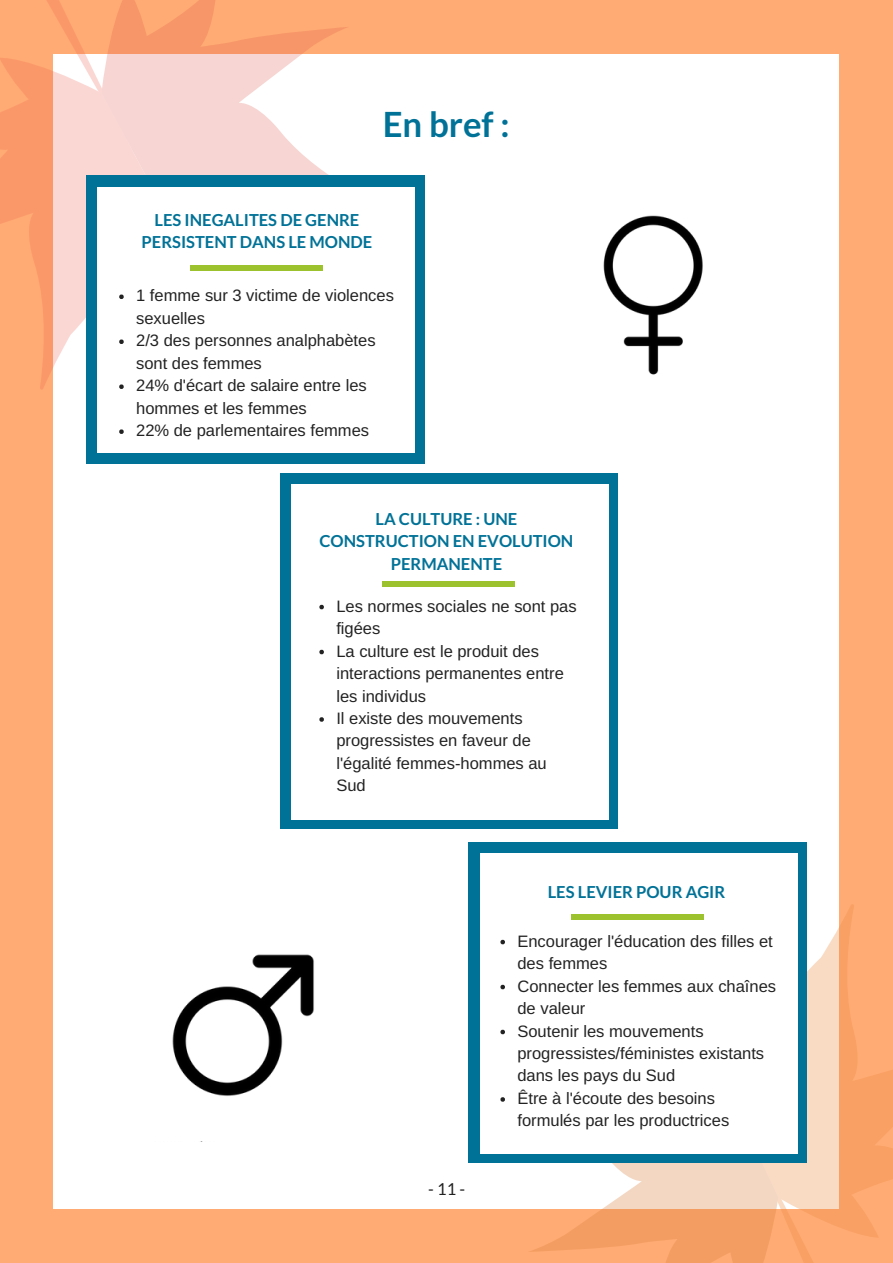
<style>
.page{position:relative;width:893px;height:1263px;background:#fff}
.page>*{position:absolute;margin:0;border:0;box-sizing:border-box;transform-origin:0 0}
.t1{font:700 34.65px "Lato";color:#007297}
.t2{font:16.5px/22.5px "Arimo";color:#222}
.t3{font:700 16.5px/22.5px "Lato";color:#007297;text-align:center}
.t4{font:16.5px "Lato";color:#222}
</style>
<div class="page">
<div style="left:0;top:0;width:892px;height:1262px;background:#ffab73"></div>
<div style="left:54px;top:54px;width:785px;height:1154px;background:#fff"></div>
<svg style="left:47px;top:0;width:17px;height:23px"></svg>
<svg style="left:0;top:23px;width:87px;height:462px"></svg>
<svg style="left:64px;top:0;width:283px;height:371px;fill:#fbd5d2"></svg>
<svg style="left:806px;top:842px;width:86px;height:420px"></svg>
<svg style="left:417px;top:913px;width:395px;height:349px"></svg>
<div style="left:87px;top:175px;width:338px;height:289px;background:#007297"></div>
<div style="left:98px;top:188px;width:317px;height:265px;background:#fff"></div>
<div style="left:280px;top:473px;width:337px;height:355px;background:#007297"></div>
<div style="left:291px;top:484px;width:317px;height:335px;background:#fff"></div>
<svg style="left:119px;top:295px;width:5px;height:4px"></svg>
<svg style="left:119px;top:339px;width:5px;height:5px"></svg>
<svg style="left:119px;top:384px;width:5px;height:5px"></svg>
<svg style="left:119px;top:429px;width:5px;height:5px"></svg>
<svg style="left:319px;top:605px;width:5px;height:4px"></svg>
<svg style="left:319px;top:650px;width:5px;height:4px"></svg>
<svg style="left:319px;top:717px;width:5px;height:5px"></svg>
<div style="left:468px;top:842px;width:338px;height:320px;background:#007297"></div>
<div style="left:480px;top:853px;width:317px;height:300px;background:#fff"></div>
<svg style="left:500px;top:940px;width:5px;height:4px"></svg>
<svg style="left:500px;top:985px;width:5px;height:4px"></svg>
<svg style="left:500px;top:1030px;width:5px;height:4px"></svg>
<svg style="left:500px;top:1097px;width:5px;height:5px"></svg>
<div style="left:190px;top:265px;width:133px;height:6px;background:#9cc22d"></div>
<div style="left:571px;top:914px;width:133px;height:5px;background:#9cc22d"></div>
<div style="left:382px;top:581px;width:133px;height:6px;background:#9cc22d"></div>
<img style="left:603px;top:215px;width:100px;height:160px">
<img style="left:172px;top:954px;width:142px;height:188px">
<div style="left:130px;top:1116px;width:123px;height:25px;background:#fff"></div>
<h1 class="t1" style="left:383px;top:103px;width:128px">En bref :</h1>
<p class="t3" style="left:142px;top:208px;width:232px">LES INEGALITES DE GENRE<br>PERSISTENT DANS LE MONDE</p>
<p class="t2" style="left:136px;top:284px;width:259px">1 femme sur 3 victime de violences sexuelles<br>2/3 des personnes analphabètes sont des femmes<br>24% d'écart de salaire entre les hommes et les femmes<br>22% de parlementaires femmes</p>
<p class="t3" style="left:319px;top:507px;width:255px">LA CULTURE : UNE<br>CONSTRUCTION EN EVOLUTION<br>PERMANENTE</p>
<p class="t2" style="left:336px;top:595px;width:242px">Les normes sociales ne sont pas figées<br>La culture est le produit des interactions permanentes entre les individus<br>Il existe des mouvements progressistes en faveur de l'égalité femmes-hommes au<br>Sud</p>
<p class="t3" style="left:548px;top:880px;width:179px">LES LEVIER POUR AGIR</p>
<p class="t4" style="left:428px;top:1179px;width:38px">-11-</p>
<p class="t2" style="left:517px;top:929px;width:260px">Encourager l'éducation des filles et des femmes<br>Connecter les femmes aux chaînes de valeur<br>Soutenir les mouvements progressistes/féministes existants dans les pays du Sud<br>Être à l'écoute des besoins formulés par les productrices</p>
</div>
